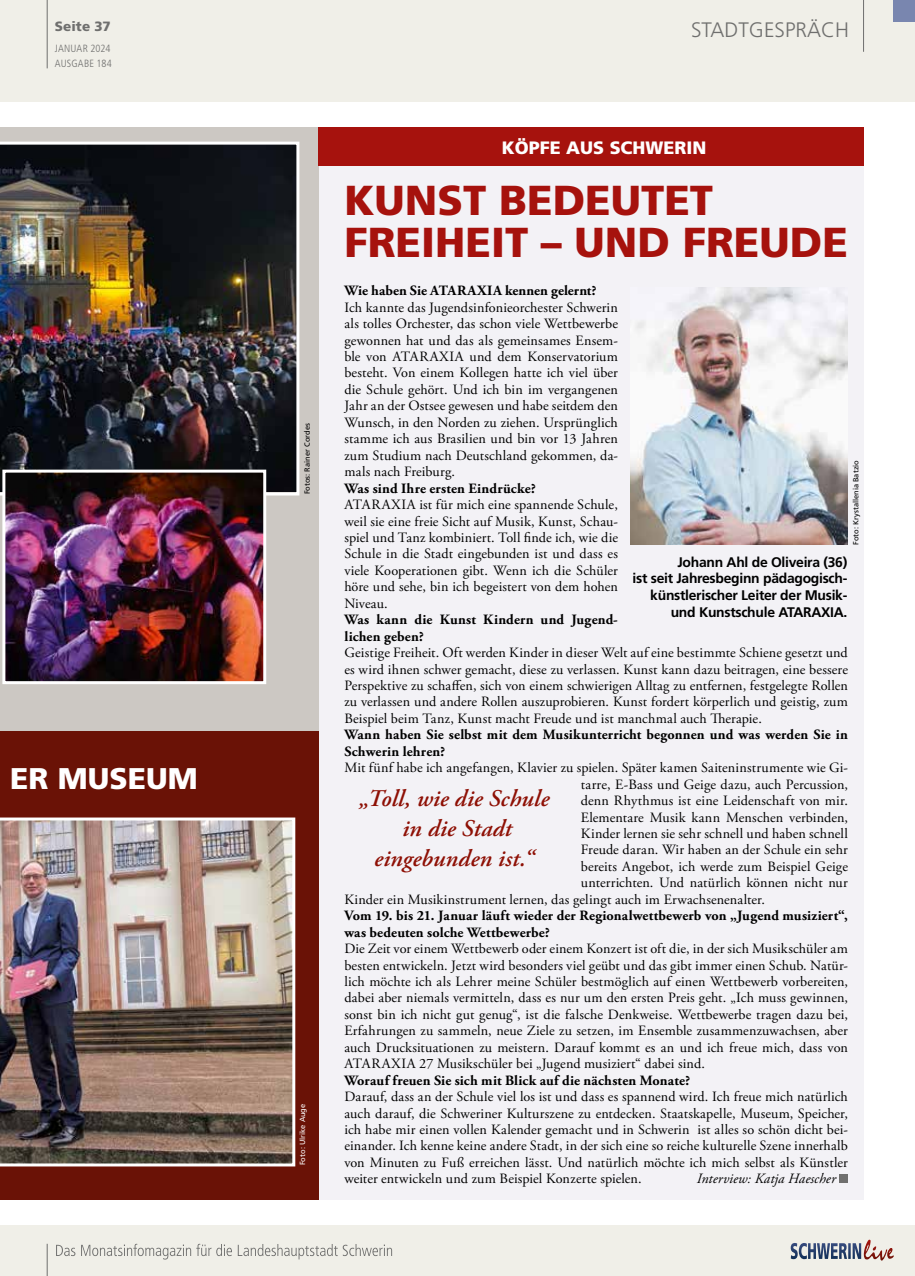
<style>
.page{position:relative;width:915px;height:1276px;background:#fff}
.page>*{position:absolute;margin:0;border:0;box-sizing:border-box;transform-origin:0 0}
.t1{font:900 41.85px/41.8px "Frutiger LT Pro";color:#a6120d}
.t2{font:900 29.85px "Frutiger LT Pro";letter-spacing:.005em;color:#fff}
.t3{font:italic 600 23.85px/29.8px "Adobe Garamond Pro";letter-spacing:.005em;color:#8e1005;text-align:center}
.t4{font:300 20.85px "Frutiger LT Pro";color:#6f6f6e}
.t5{font:900 18px "Frutiger LT Pro";color:#fff}
.t6{font:14.25px/16.5px "Adobe Garamond Pro";letter-spacing:.01em;color:#000;text-align:justify}
.t7{font:700 14.25px/16.5px "Adobe Garamond Pro";letter-spacing:.01em;color:#000}
.t8{font:italic 14.25px "Adobe Garamond Pro";letter-spacing:.01em;color:#000}
.t9{font:700 13.95px/16.6px "Frutiger LT Pro";letter-spacing:-.02em;color:#000;text-align:right}
.t10{font:900 13.5px "Frutiger LT Pro";letter-spacing:.005em;color:#6f6f6e}
.t11{font:300 condensed 10.5px/15px "Frutiger LT Pro";letter-spacing:.01em;color:#6f6f6e}
.t12{font:7.5px "Frutiger LT Pro";color:#000}
.t13{font:7.5px "Frutiger LT Pro";color:#fff}
</style>
<div class="page">
<div style="left:0;top:0;width:914px;height:102px;background:#f0efe8"></div>
<div style="left:0;top:1225px;width:914px;height:51px;background:#f0efe8"></div>
<hr style="left:47px;top:0;width:1px;height:68px;background:#6f6f6e">
<hr style="left:47px;top:1243px;width:1px;height:33px;background:#6f6f6e">
<hr style="left:862px;top:0;width:1px;height:52px;background:#6f6f6e">
<svg style="left:56px;top:1243px;width:336px;height:16px"></svg>
<svg style="left:790px;top:1239px;width:95px;height:21px"></svg>
<div style="left:893px;top:0;width:21px;height:21px;background:#7986af"></div>
<div style="left:0;top:731px;width:319px;height:468px;background:#6a1206"></div>
<img style="left:0;top:817px;width:295px;height:349px">
<div style="left:0;top:128px;width:319px;height:603px;background:#ccc8c3"></div>
<img style="left:0;top:142px;width:299px;height:353px">
<img style="left:6px;top:473px;width:256px;height:207px">
<div style="left:2px;top:469px;width:264px;height:215px;border:3px solid #fff"></div>
<div style="left:319px;top:128px;width:544px;height:1071px;background:#f3f2f6"></div>
<div style="left:839px;top:1174px;width:8px;height:9px;background:#6f6f6e"></div>
<img style="left:630px;top:287px;width:217px;height:258px">
<div style="left:318px;top:128px;width:545px;height:38px;background:#a6120d"></div>
<p class="t10" style="left:55px;top:18px;width:57px">Seite 37</p>
<p class="t11" style="left:55px;top:41px;width:58px">JANUAR 2024<br>AUSGABE 184</p>
<h2 class="t2" style="left:10px;top:761px;width:189px">ER MUSEUM</h2>
<h3 class="t4" style="left:690px;top:17px;width:159px">STADTGESPRÄCH</h3>
<p class="t12" style="left:303px;top:494px;width:72px;rotate:-90deg">Fotos: Rainer Cordes</p>
<p class="t13" style="left:298px;top:1165px;width:63px;rotate:-90deg">Foto: Ulrike Auge</p>
<p class="t5" style="left:502px;top:137px;width:206px">KÖPFE AUS SCHWERIN</p>
<h1 class="t1" style="left:344px;top:179px;width:505px">KUNST BEDEUTET<br>FREIHEIT – UND FREUDE</h1>
<p class="t7" style="left:344px;top:283px;width:253px">Wie haben Sie ATARAXIA kennen gelernt?</p>
<p class="t6" style="left:344px;top:299px;width:275px">Ich kannte das Jugendsinfonieorchester Schwerin als tolles Orchester, das schon viele Wettbewerbe gewonnen hat und das als gemeinsames Ensem&shy;ble von ATARAXIA und dem Konservatorium besteht. Von einem Kollegen hatte ich viel über die Schule gehört. Und ich bin im vergangenen Jahr an der Ostsee gewesen und habe seitdem den Wunsch, in den Norden zu ziehen. Ursprünglich stamme ich aus Brasilien und bin vor 13 Jahren zum Studium nach Deutschland gekommen, da&shy;mals nach Freiburg.</p>
<p class="t7" style="left:344px;top:480px;width:193px">Was sind Ihre ersten Eindrücke?</p>
<p class="t6" style="left:344px;top:497px;width:275px">ATARAXIA ist für mich eine spannende Schule, weil sie eine freie Sicht auf Musik, Kunst, Schau&shy;spiel und Tanz kombiniert. Toll finde ich, wie die Schule in die Stadt eingebunden ist und dass es viele Kooperationen gibt. Wenn ich die Schüler höre und sehe, bin ich begeistert von dem hohen Niveau.</p>
<p class="t7" style="left:344px;top:611px;width:275px">Was kann die Kunst Kindern und Jugend&shy;lichen geben?</p>
<p class="t6" style="left:344px;top:645px;width:505px">Geistige Freiheit. Oft werden Kinder in dieser Welt auf eine bestimmte Schiene gesetzt und es wird ihnen schwer gemacht, diese zu verlassen. Kunst kann dazu beitragen, eine bessere Perspektive zu schaffen, sich von einem schwierigen Alltag zu entfernen, festgelegte Rollen zu verlassen und andere Rollen auszuprobieren. Kunst fordert körperlich und geistig, zum Beispiel beim Tanz, Kunst macht Freude und ist manchmal auch Therapie.</p>
<p class="t7" style="left:344px;top:727px;width:505px">Wann haben Sie selbst mit dem Musikunterricht begonnen und was werden Sie in<br>Schwerin lehren?</p>
<p class="t6" style="left:344px;top:760px;width:505px">Mit fünf habe ich angefangen, Klavier zu spielen. Später kamen Saiteninstrumente wie Gi-</p>
<p class="t6" style="left:580px;top:776px;width:268px">tarre, E-Bass und Geige dazu, auch Percussion,</p>
<p class="t6" style="left:580px;top:793px;width:268px">denn Rhythmus ist eine Leidenschaft von mir.</p>
<p class="t6" style="left:580px;top:809px;width:268px">Elementare Musik kann Menschen verbinden,</p>
<p class="t6" style="left:580px;top:825px;width:268px">Kinder lernen sie sehr schnell und haben schnell</p>
<p class="t6" style="left:580px;top:842px;width:268px">Freude daran. Wir haben an der Schule ein sehr</p>
<p class="t6" style="left:580px;top:858px;width:268px">bereits Angebot, ich werde zum Beispiel Geige</p>
<p class="t6" style="left:580px;top:875px;width:268px">unterrichten. Und natürlich können nicht nur</p>
<p class="t6" style="left:344px;top:891px;width:422px">Kinder ein Musikinstrument lernen, das gelingt auch im Erwachsenenalter.</p>
<p class="t7" style="left:344px;top:907px;width:505px">Vom 19. bis 21. Januar läuft wieder der Regionalwettbewerb von „Jugend musiziert“, was bedeuten solche Wettbewerbe?</p>
<p class="t6" style="left:344px;top:941px;width:505px">Die Zeit vor einem Wettbewerb oder einem Konzert ist oft die, in der sich Musikschüler am besten entwickeln. Jetzt wird besonders viel geübt und das gibt immer einen Schub. Natür&shy;lich möchte ich als Lehrer meine Schüler bestmöglich auf einen Wettbewerb vorbereiten, dabei aber niemals vermitteln, dass es nur um den ersten Preis geht. „Ich muss gewinnen, sonst bin ich nicht gut genug“, ist die falsche Denkweise. Wettbewerbe tragen dazu bei, Erfahrungen zu sammeln, neue Ziele zu setzen, im Ensemble zusammenzuwachsen, aber auch Drucksituationen zu meistern. Darauf kommt es an und ich freue mich, dass von ATARAXIA 27 Musikschüler bei „Jugend musiziert“ dabei sind.</p>
<p class="t7" style="left:344px;top:1072px;width:347px">Worauf freuen Sie sich mit Blick auf die nächsten Monate?</p>
<p class="t6" style="left:344px;top:1088px;width:505px">Darauf, dass an der Schule viel los ist und dass es spannend wird. Ich freue mich natürlich auch darauf, die Schweriner Kulturszene zu entdecken. Staatskapelle, Museum, Speicher, ich habe mir einen vollen Kalender gemacht und in Schwerin ist alles so schön dicht bei&shy;einander. Ich kenne keine andere Stadt, in der sich eine so reiche kulturelle Szene innerhalb von Minuten zu Fuß erreichen lässt. Und natürlich möchte ich mich selbst als Künstler weiter entwickeln und zum Beispiel Konzerte spielen.</p>
<p class="t12" style="left:851px;top:545px;width:86px;rotate:-90deg">Foto: Krystallenia Batzio</p>
<p class="t9" style="left:632px;top:553px;width:216px">Johann Ahl de Oliveira (36)<br>ist seit Jahresbeginn pädagogisch&shy;künstlerischer Leiter der Musik&shy;und Kunstschule ATARAXIA.</p>
<h3 class="t3" style="left:359px;top:784px;width:192px">„Toll, wie die Schule in die Stadt eingebunden ist.“</h3>
<p class="t8" style="left:696px;top:1170px;width:141px">Interview: Katja Haescher</p>
</div>
